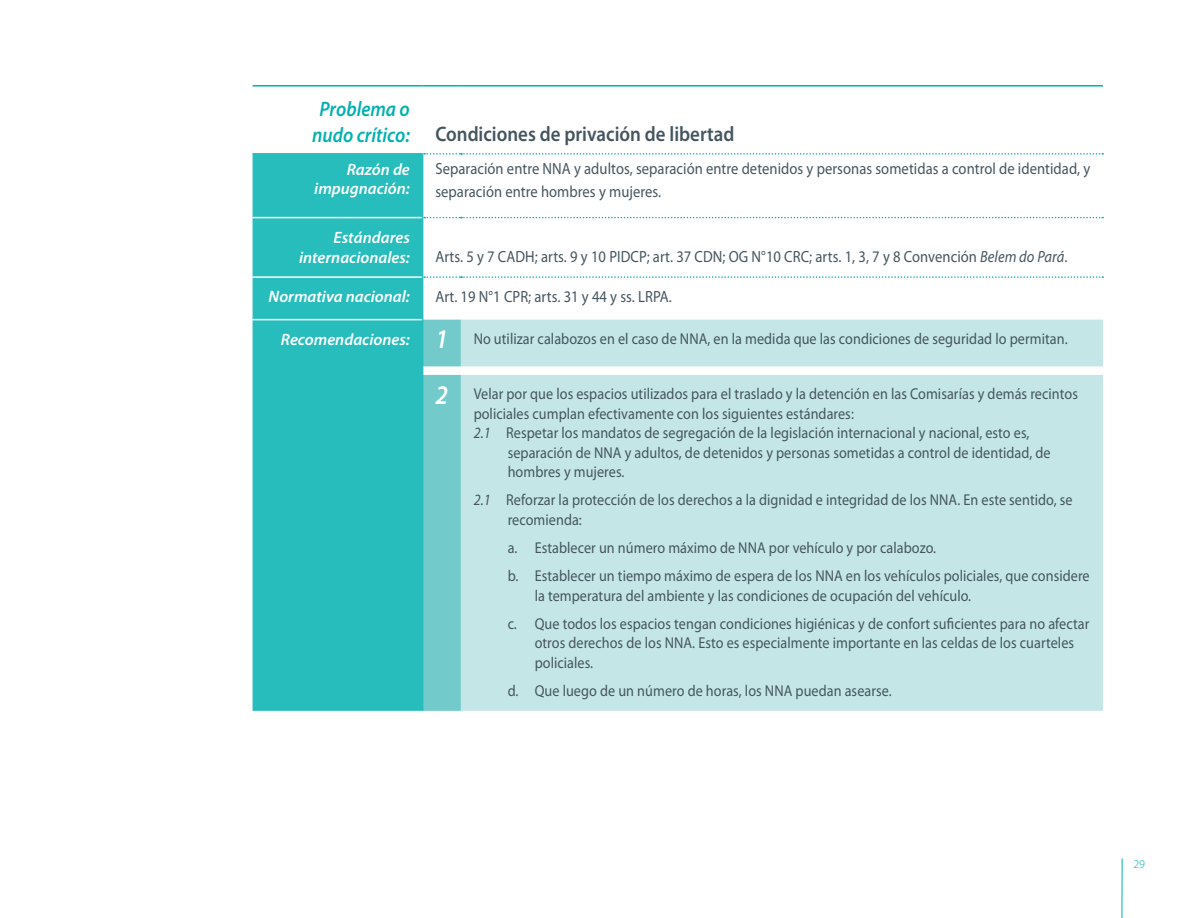
<style>
.page{position:relative;width:1188px;height:918px;background:#fff}
.page>*{position:absolute;margin:0;border:0;box-sizing:border-box;transform-origin:0 0}
.numero_tabla{font:italic 600 27px "Myriad Pro";color:#fff;scale:.9 1}
._03_titulo_tabla_-2{font:600 21px "Myriad Pro";color:#45555f;scale:.9 1}
._03_problema_nudo{font:italic 600 21px "Myriad Pro";color:#00b1b0;scale:.9 1}
._00_primera_col_tabl{font:italic 600 16.5px/19.8px "Myriad Pro";color:#fff;text-align:right}
._01_texto_tabla{font:16.2px/22.5px "Myriad Pro";letter-spacing:.005em;color:#45555f;scale:.9 1}
._01_texto_tabla_1_1{font:15.75px/19.5px "Myriad Pro";letter-spacing:.005em;color:#45555f;scale:.9 1}
._01_texto_tabla_recu{font:15.75px/19.5px "Myriad Pro";letter-spacing:.005em;color:#45555f;scale:.9 1}
.t1{font:300 12px "Myriad Pro";color:#00b1b0}
.s1{font-style:italic}
</style>
<div class="page">
<hr style="left:1122px;top:858px;width:1px;height:60px;background:#00b1b0">
<div style="left:253px;top:155px;width:169px;height:556px;background:#26bdbc"></div>
<div style="left:461px;top:320px;width:642px;height:391px;background:#c5e6e7"></div>
<svg style="left:424px;top:153px;width:679px;height:2px"></svg>
<svg style="left:424px;top:217px;width:679px;height:1px"></svg>
<svg style="left:424px;top:276px;width:679px;height:2px"></svg>
<hr style="left:253px;top:217px;width:169px;height:1px;background:#fff">
<hr style="left:253px;top:276px;width:169px;height:2px;background:#fff">
<hr style="left:253px;top:319px;width:169px;height:1px;background:#fff">
<hr style="left:253px;top:85px;width:170px;height:2px;background:#00b1b0">
<hr style="left:423px;top:85px;width:38px;height:2px;background:#00b1b0">
<hr style="left:461px;top:85px;width:642px;height:2px;background:#00b1b0">
<hr style="left:422px;top:155px;width:1px;height:63px;background:#26bdbc">
<hr style="left:422px;top:218px;width:1px;height:59px;background:#26bdbc">
<hr style="left:422px;top:277px;width:1px;height:43px;background:#26bdbc">
<svg style="left:422px;top:320px;width:39px;height:391px;background:#73cacb"></svg>
<hr style="left:422px;top:375px;width:1px;height:336px;background:#26bdbc">
<hr style="left:253px;top:153px;width:170px;height:2px;background:#26bdbc">
<p class="_03_problema_nudo" style="left:320px;top:96px;width:102px">Problema o</p>
<p class="_03_problema_nudo" style="left:312px;top:121px;width:110px">nudo crítico:</p>
<p class="_03_titulo_tabla_-2" style="left:435px;top:121px;width:334px">Condiciones de privación de libertad</p>
<p class="_00_primera_col_tabl" style="left:314px;top:159px;width:97px">Razón de impugnación:</p>
<p class="_01_texto_tabla" style="left:435px;top:158px;width:729px">Separación entre NNA y adultos, separación entre detenidos y personas sometidas a control de identidad, y separación entre hombres y mujeres.</p>
<p class="_00_primera_col_tabl" style="left:299px;top:227px;width:112px">Estándares internacionales:</p>
<p class="_01_texto_tabla" style="left:435px;top:245px;width:704px">Arts. 5 y 7 CADH; arts. 9 y 10 PIDCP; art. 37 CDN; OG N°10 CRC; arts. 1, 3, 7 y 8 Convención <span class="s1">Belem do Pará</span>.</p>
<p class="_00_primera_col_tabl" style="left:269px;top:286px;width:143px">Normativa nacional:</p>
<p class="_01_texto_tabla" style="left:435px;top:285px;width:264px">Art. 19 N°1 CPR; arts. 31 y 44 y ss. LRPA.</p>
<p class="_00_primera_col_tabl" style="left:281px;top:329px;width:130px">Recomendaciones:</p>
<p class="numero_tabla" style="left:435px;top:322px;width:16px">1</p>
<p class="_01_texto_tabla_recu" style="left:474px;top:329px;width:661px">No utilizar calabozos en el caso de NNA, en la medida que las condiciones de seguridad lo permitan.</p>
<p class="numero_tabla" style="left:435px;top:377px;width:16px">2</p>
<p class="_01_texto_tabla_recu" style="left:474px;top:384px;width:673px">Velar por que los espacios utilizados para el traslado y la detención en las Comisarías y demás recintos policiales cumplan efectivamente con los siguientes estándares:</p>
<p class="_01_texto_tabla_1_1" style="left:508px;top:423px;width:605px;text-indent:-34px"><span class="s1">2.1</span> Respetar los mandatos de segregación de la legislación internacional y nacional, esto es, separación de NNA y adultos, de detenidos y personas sometidas a control de identidad, de hombres y mujeres.</p>
<p class="_01_texto_tabla_1_1" style="left:508px;top:490px;width:629px;text-indent:-34px"><span class="s1">2.1</span> Reforzar la protección de los derechos a la dignidad e integridad de los NNA. En este sentido, se recomienda:</p>
<p class="_01_texto_tabla_1_1" style="left:508px;top:538px;width:478px">a. Establecer un número máximo de NNA por vehículo y por calabozo.</p>
<p class="_01_texto_tabla_1_1" style="left:535px;top:566px;width:618px;text-indent:-27px">b. Establecer un tiempo máximo de espera de los NNA en los vehículos policiales, que considere la temperatura del ambiente y las condiciones de ocupación del vehículo.</p>
<p class="_01_texto_tabla_1_1" style="left:535px;top:613px;width:618px;text-indent:-27px">c. Que todos los espacios tengan condiciones higiénicas y de confort suficientes para no afectar otros derechos de los NNA. Esto es especialmente importante en las celdas de los cuarteles policiales.</p>
<p class="_01_texto_tabla_1_1" style="left:508px;top:680px;width:428px">d. Que luego de un número de horas, los NNA puedan asearse.</p>
<p class="t1" style="left:1133px;top:857px;width:13px">29</p>
</div>
